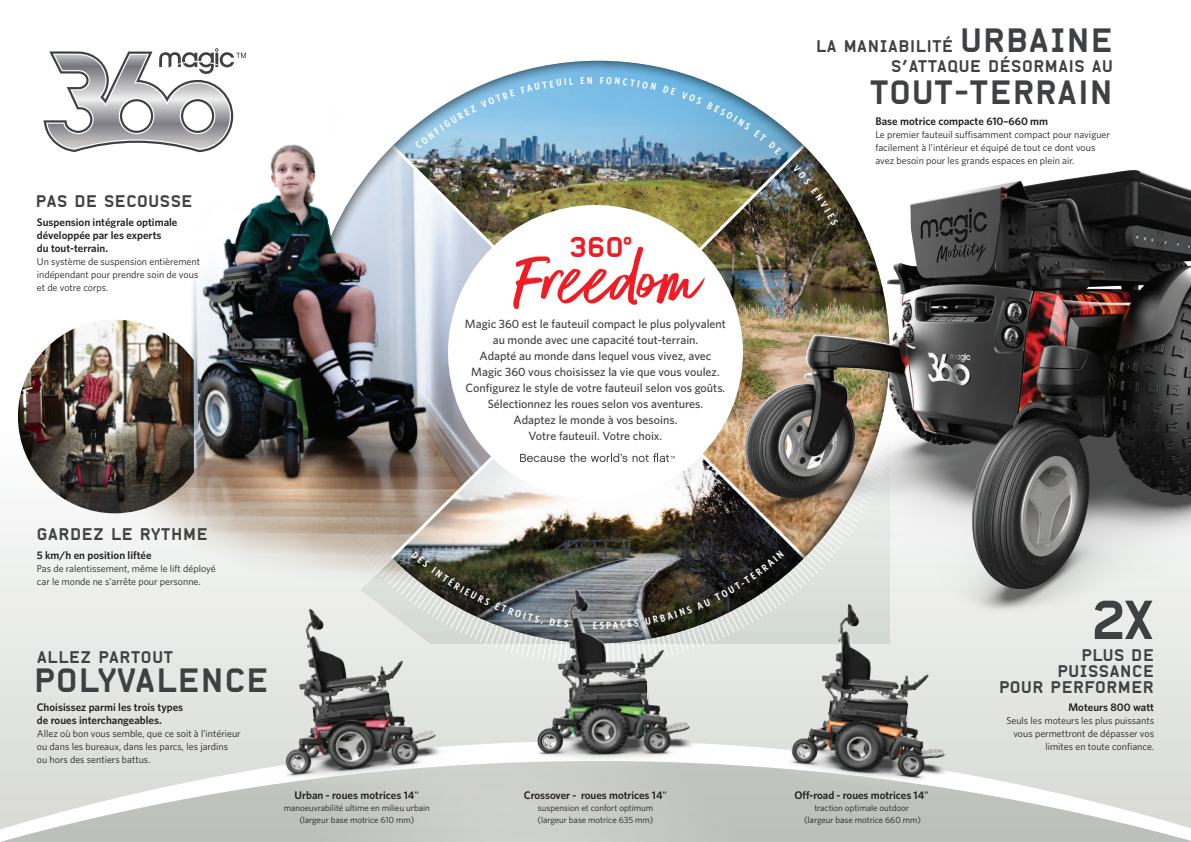
<style>
.page{position:relative;width:1191px;height:842px;background:#fff}
.page>*{position:absolute;margin:0;border:0;box-sizing:border-box;transform-origin:0 0}
.t1{font:52px "Alpha Headline";color:#3f4042}
.t2{font:32px "Alpha Headline";color:#3f4042}
.t3{font:27.1px "Alpha Headline";color:#ee1d23}
.t4{font:16px/20px "Alpha Headline";color:#3f4042;text-align:right}
.t5{font:500 12px/15.9px "Whitney";color:#3e3e3f;text-align:center}
.t6{font:600 11px/13px "Whitney";color:#231f20}
.t7{font:600 10.2px "Whitney Condensed";color:#fff}
.t8{font:10px/13px "Whitney";color:#231f20}
.t9{font:9px/12px "Whitney";letter-spacing:-.005em;color:#231f20;text-align:center}
.s1{font-weight:500}
.s2{font-size:32px}
</style>
<div class="page">
<div style="left:0;top:602px;width:1191px;height:139px;background:#e5e8e5"></div>
<img style="left:0;top:145px;width:285px;height:457px">
<img style="left:18px;top:320px;width:176px;height:193px">
<img style="left:909px;top:170px;width:282px;height:449px">
<svg style="left:0;top:741px;width:1191px;height:101px;background:#ced0cc"></svg>
<img style="left:224px;top:588px;width:261px;height:207px">
<img style="left:490px;top:664px;width:245px;height:105px">
<img style="left:743px;top:590px;width:262px;height:209px">
<svg style="left:43px;top:48px;width:203px;height:104px"></svg>
<img style="left:285px;top:60px;width:624px;height:604px">
<p class="t4" style="left:36px;top:191px;width:159px">PAS DE SECOUSSE</p>
<p class="t6" style="left:37px;top:215px;width:142px">Suspension intégrale optimale développée par les experts<br>du tout-terrain.</p>
<p class="t8" style="left:37px;top:254px;width:165px">Un système de suspension entièrement indépendant pour prendre soin de vous</p>
<p class="t8" style="left:37px;top:280px;width:73px">et de votre corps.</p>
<p class="t4" style="left:36px;top:524px;width:173px">GARDEZ LE RYTHME</p>
<p class="t6" style="left:37px;top:548px;width:116px">5 km/h en position liftée</p>
<p class="t8" style="left:37px;top:561px;width:180px">Pas de ralentissement, même le lift déployé car le monde ne s’arrête pour personne.</p>
<p class="t4" style="left:37px;top:647px;width:138px">ALLEZ PARTOUT</p>
<p class="t2" style="left:34px;top:660px;width:236px">POLYVALENCE</p>
<p class="t6" style="left:37px;top:700px;width:148px">Choisissez parmi les trois types de roues interchangeables.</p>
<p class="t8" style="left:37px;top:727px;width:205px">Allez où bon vous semble, que ce soit à l’intérieur ou dans les bureaux, dans les parcs, les jardins ou hors des sentiers battus.</p>
<p class="t6" style="left:294px;top:788px;width:126px">Urban - roues motrices 14<span class="s1">"</span></p>
<p class="t9" style="left:284px;top:802px;width:148px">manoeuvrabilité ultime en milieu urbain (largeur base motrice 610 mm)</p>
<p class="t3" style="left:567px;top:230px;width:68px">360°</p>
<p class="t5" style="left:465px;top:316px;width:262px">Magic 360 est le fauteuil compact le plus polyvalent au monde avec une capacité tout-terrain.</p>
<p class="t5" style="left:471px;top:348px;width:250px">Adapté au monde dans lequel vous vivez, avec<br>Magic 360 vous choisissez la vie que vous voulez.</p>
<p class="t5" style="left:465px;top:380px;width:261px">Configurez le style de votre fauteuil selon vos goûts.</p>
<p class="t5" style="left:488px;top:395px;width:217px">Sélectionnez les roues selon vos aventures.</p>
<p class="t5" style="left:513px;top:411px;width:165px">Adaptez le monde à vos besoins.</p>
<p class="t5" style="left:528px;top:427px;width:135px">Votre fauteuil. Votre choix.</p>
<p class="t7" style="left:593px;top:620px;width:6px">E</p>
<p class="t6" style="left:524px;top:788px;width:145px">Crossover - roues motrices 14<span class="s1">"</span></p>
<p class="t9" style="left:538px;top:802px;width:117px">suspension et confort optimum</p>
<p class="t9" style="left:537px;top:814px;width:117px">(largeur base motrice 635 mm)</p>
<p class="t4" style="left:816px;top:36px;width:299px">LA MANIABILITÉ <span class="s2">URBAINE<br></span>S’ATTAQUE DÉSORMAIS AU</p>
<p class="t2" style="left:870px;top:71px;width:245px">TOUT-TERRAIN</p>
<p class="t6" style="left:875px;top:114px;width:174px">Base motrice compacte 610–660 mm</p>
<p class="t8" style="left:875px;top:127px;width:236px">Le premier fauteuil suffisamment compact pour naviguer facilement à l’intérieur et équipé de tout ce dont vous avez besoin pour les grands espaces en plein air.</p>
<p class="t6" style="left:794px;top:788px;width:136px">Off-road - roues motrices 14<span class="s1">"</span></p>
<p class="t9" style="left:814px;top:802px;width:96px">traction optimale outdoor</p>
<p class="t9" style="left:804px;top:814px;width:118px">(largeur base motrice 660 mm)</p>
<p class="t1" style="left:1089px;top:586px;width:67px">2X</p>
<p class="t4" style="left:1057px;top:646px;width:98px;line-height:16px">PLUS DE<br>PUISSANCE</p>
<p class="t4" style="left:998px;top:676px;width:157px">POUR PERFORMER</p>
<p class="t6" style="left:1068px;top:701px;width:87px">Moteurs 800 watt</p>
<p class="t8" style="left:1006px;top:714px;width:149px;text-align:right">Seuls les moteurs les plus puissants vous permettront de dépasser vos limites en toute confiance.</p>
</div>
